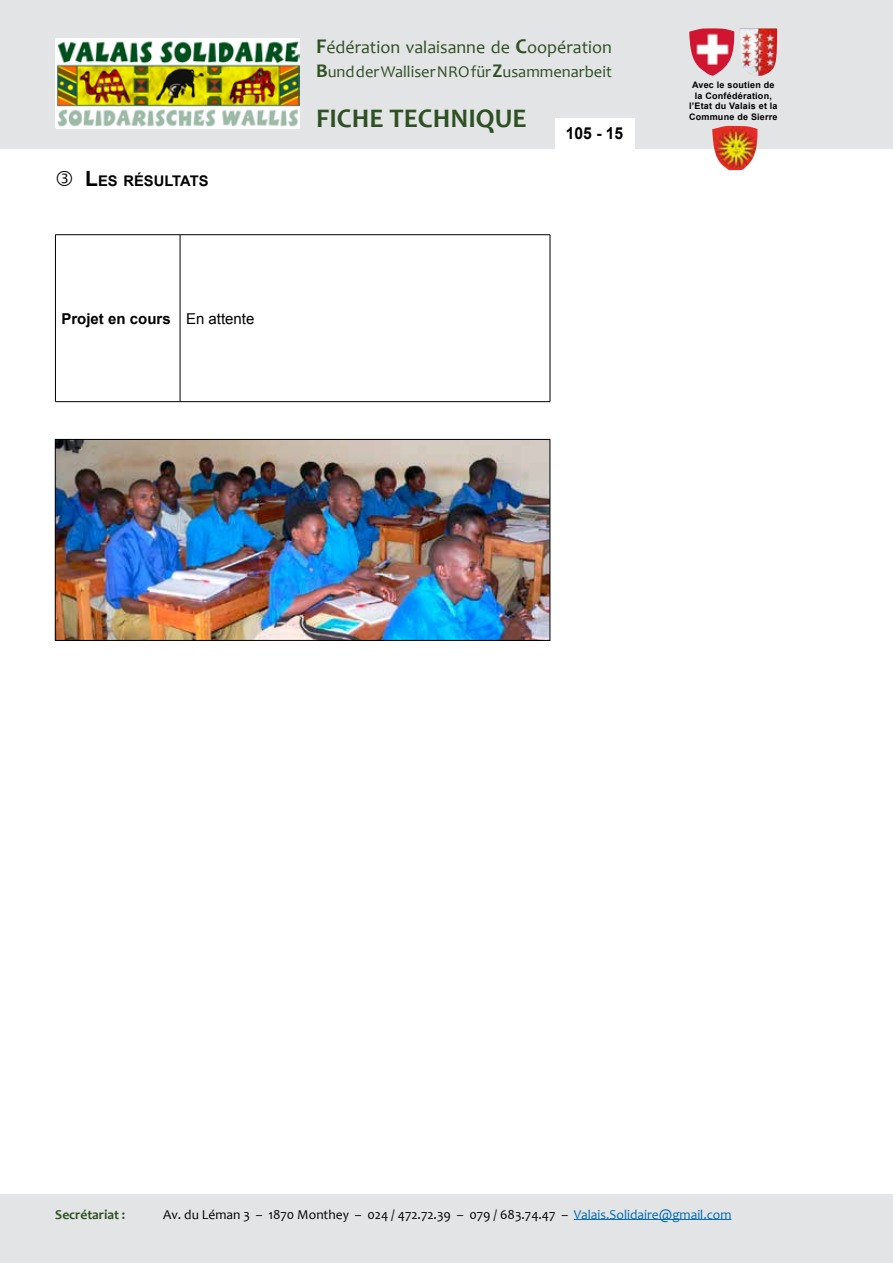
<style>
.page{position:relative;width:893px;height:1263px;background:#fff}
.page>*{position:absolute;margin:0;border:0;box-sizing:border-box;transform-origin:0 0}
.t1{font:700 27px "Candara";color:#2e5023}
.t2{font:18px "Candara";color:#2e5023}
.t3{font:16.5px "Candara";color:#2e5023}
.t4{font:700 16.5px "Arial";color:#000;scale:.95 1}
.t5{font:700 15px "Arial";color:#000}
.t6{font:700 14.7px "Arial";color:#000}
.t7{font:13.5px "Candara";color:#000}
.t8{font:700 13.5px "Candara";color:#2e5023}
.t9{font:700 9px/10.8px "Arial";letter-spacing:.025em;color:#000;text-align:center}
.s1{font-size:21px}
.s2{font-weight:400}
.s3{font-weight:700;font-size:21px}
.s4{font-weight:700;font-size:19.5px}
.s5{color:#0069b4}
</style>
<div class="page">
<div style="left:0;top:0;width:893px;height:149px;background:#e3e4e6"></div>
<img style="left:57px;top:39px;width:243px;height:89px">
<hr style="left:55px;top:234px;width:125px;height:1px;background:#000">
<hr style="left:55px;top:235px;width:1px;height:166px;background:#000">
<hr style="left:180px;top:234px;width:370px;height:1px;background:#000">
<hr style="left:180px;top:235px;width:1px;height:166px;background:#000">
<hr style="left:550px;top:235px;width:1px;height:166px;background:#000">
<hr style="left:55px;top:401px;width:125px;height:1px;background:#000">
<hr style="left:180px;top:401px;width:370px;height:1px;background:#000">
<div style="left:0;top:1195px;width:893px;height:68px;background:#e3e4e6"></div>
<img style="left:57px;top:441px;width:491px;height:198px">
<div style="left:55px;top:439px;width:495px;height:202px;border:1px solid #000"></div>
<hr style="left:574px;top:1219px;width:157px;height:1px;background:#0069b4">
<div style="left:555px;top:118px;width:79px;height:32px;background:#fff"></div>
<img style="left:689px;top:28px;width:45px;height:48px">
<img style="left:712px;top:126px;width:45px;height:44px">
<img style="left:740px;top:28px;width:37px;height:48px">
<p class="t6" style="left:85px;top:171px;width:125px"><span class="s1">L</span>ES RÉSULTATS</p>
<p class="t5" style="left:61px;top:308px;width:194px">Projet en cours <span class="s2">En attente</span></p>
<h2 class="t2" style="left:316px;top:36px;width:297px"><span class="s3">F</span>édération valaisanne de <span class="s3">C</span>oopération</h2>
<p class="t3" style="left:316px;top:61px;width:297px"><span class="s4">B</span>und der Walliser NRO für <span class="s4">Z</span>usammenarbeit</p>
<h1 class="t1" style="left:316px;top:101px;width:212px">FICHE TECHNIQUE</h1>
<p class="t4" style="left:566px;top:122px;width:62px">105 - 15</p>
<p class="t9" style="left:689px;top:79px;width:90px">Avec le soutien de la Confédération, l’Etat du Valais et la<br>Commune de Sierre</p>
<p class="t8" style="left:55px;top:1206px;width:72px">Secrétariat :</p>
<p class="t7" style="left:163px;top:1206px;width:570px">Av. du Léman 3 – 1870 Monthey – 024 / 472.72.39 – 079 / 683.74.47 – <span class="s5">Valais.Solidaire@gmail.com</span></p>
</div>
